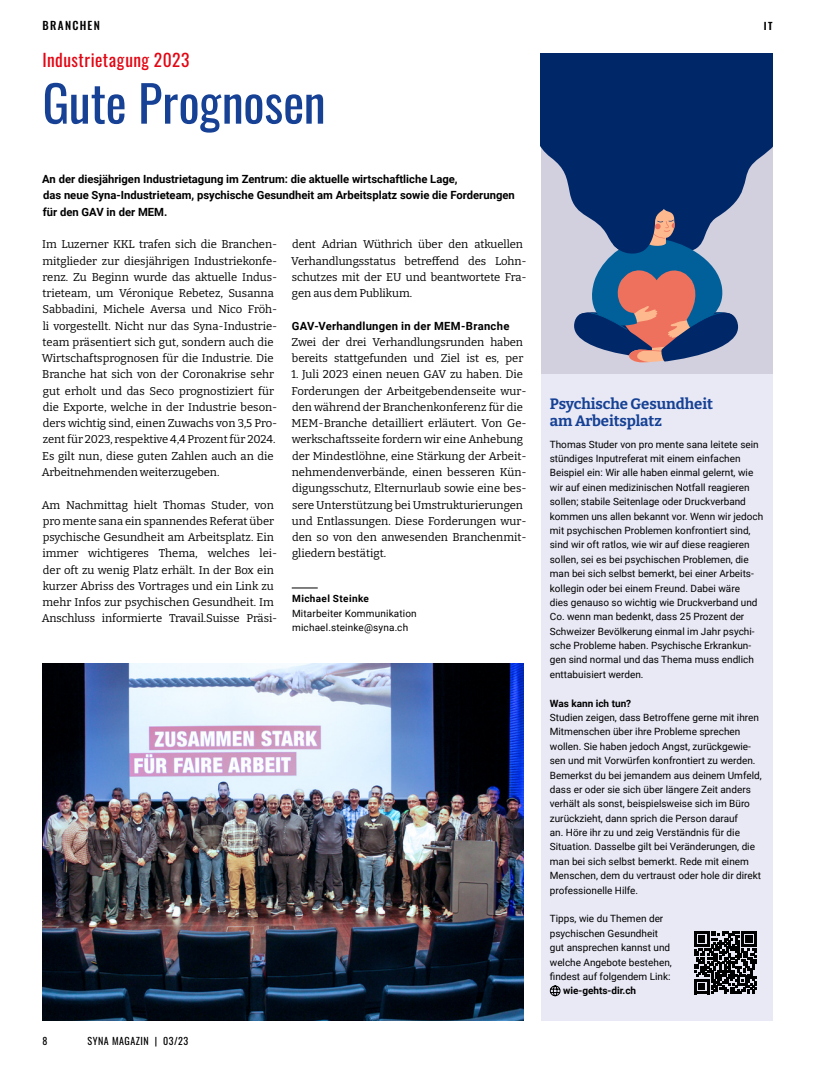
<style>
.page{position:relative;width:815px;height:1071px;background:#fff}
.page>*{position:absolute;margin:0;border:0;box-sizing:border-box;transform-origin:0 0}
.t1{font:50px "Oswald";letter-spacing:-.005em;color:#164194}
.t2{font:17.5px "Oswald";letter-spacing:.03em;color:#e30613}
.t3{font:700 15px/17.5px "Bitter";letter-spacing:-.005em;color:#164194}
.t4{font:11.25px/16.2px "Bitter";color:#000}
.t5{font:700 11.25px/16.2px "Roboto";color:#000}
.t6{font:700 11.25px "Roboto";letter-spacing:.025em;color:#000}
.t7{font:500 11.25px "Oswald";letter-spacing:.115em;color:#000}
.t8{font:10px/14.4px "Roboto";color:#000}
.t9{font:700 10px "Roboto";color:#000}
.t10{font:10px "Oswald";letter-spacing:.05em;color:#000}
.t11{font:700 10px "Roboto";letter-spacing:.035em;color:#000}
.t12{font:600 10px "Oswald";color:#000}
</style>
<div class="page">
<img style="left:43px;top:663px;width:480px;height:357px">
<svg style="left:292px;top:587px;width:26px;height:1px"></svg>
<div style="left:541px;top:69px;width:231px;height:951px;background:#e9e9f6"></div>
<svg style="left:549px;top:985px;width:12px;height:11px"></svg>
<svg style="left:694px;top:931px;width:63px;height:62px"></svg>
<div style="left:541px;top:123px;width:231px;height:250px;background:#d2cfdf"></div>
<svg style="left:541px;top:123px;width:231px;height:239px"></svg>
<div style="left:541px;top:53px;width:231px;height:70px;background:#002869"></div>
<p class="t7" style="left:43px;top:16px;width:59px">BRANCHEN</p>
<h2 class="t2" style="left:43px;top:45px;width:148px">Industrietagung 2023</h2>
<h1 class="t1" style="left:43px;top:59px;width:285px">Gute Prognosen</h1>
<p class="t5" style="left:42px;top:171px;width:474px">An der diesjährigen Industrietagung im Zentrum: die aktuelle wirtschaftliche Lage,<br>das neue Syna-Industrieteam, psychische Gesundheit am Arbeitsplatz sowie die Forderungen für den GAV in der MEM.</p>
<p class="t4" style="left:291px;top:236px;width:237px">dent Adrian Wüthrich über den atkuellen Verhandlungsstatus betreffend des Lohn&shy;schutzes mit der EU und beantwortete Fra&shy;gen aus dem Publikum.</p>
<p class="t6" style="left:292px;top:318px;width:219px">GAV-Verhandlungen in der MEM-Branche</p>
<p class="t4" style="left:292px;top:333px;width:233px">Zwei der drei Verhandlungsrunden haben bereits stattgefunden und Ziel ist es, per</p>
<p class="t4" style="left:291px;top:366px;width:237px">1. Juli 2023 einen neuen GAV zu haben. Die Forderungen der Arbeitgebendenseite wur&shy;den während der Branchenkonferenz für die MEM- Branche detailliert erläutert. Von Ge&shy;werkschaftsseite fordern wir eine Anhebung der Mindestlöhne, eine Stärkung der Arbeit&shy;nehmendenverbände, einen besseren Kün&shy;digungsschutz, Elternurlaub sowie eine bes&shy;sere Unterstützung bei Umstrukturierungen und Entlassungen. Diese Forderungen wur&shy;den so von den anwesenden Branchenmit&shy;gliedern bestätigt.</p>
<p class="t11" style="left:292px;top:591px;width:78px">Michael Steinke</p>
<p class="t8" style="left:292px;top:605px;width:126px">Mitarbeiter Kommunikation michael.steinke@syna.ch</p>
<p class="t4" style="left:42px;top:236px;width:237px">Im Luzerner KKL trafen sich die Branchen&shy;mitglieder zur diesjährigen Industriekonfe&shy;renz. Zu Beginn wurde das aktuelle Indus&shy;trieteam, um Véronique Rebetez, Susanna Sabbadini, Michele Aversa und Nico Fröh&shy;li vorgestellt. Nicht nur das Syna- Industrie&shy;team präsentiert sich gut, sondern auch die Wirtschaftsprognosen für die Industrie. Die Branche hat sich von der Coronakrise sehr gut erholt und das Seco prognostiziert für die Exporte, welche in der Industrie beson&shy;ders wichtig sind, einen Zuwachs von 3,5 Pro&shy;zent für 2023, respektive 4,4 Prozent für 2024.<br>Es gilt nun, diese guten Zahlen auch an die Arbeitnehmenden weiterzugeben.</p>
<p class="t4" style="left:42px;top:496px;width:237px">Am Nachmittag hielt Thomas Studer, von pro mente sana ein spannendes Referat über psychische Gesundheit am Arbeitsplatz. Ein immer wichtigeres Thema, welches lei&shy;der oft zu wenig Platz erhält. In der Box ein kurzer Abriss des Vortrages und ein Link zu mehr Infos zur psychischen Gesundheit. Im Anschluss informierte Travail.Suisse Präsi-</p>
<p class="t10" style="left:43px;top:1031px;width:6px">8</p>
<p class="t10" style="left:88px;top:1031px;width:102px">SYNA MAGAZIN | 03/23</p>
<p class="t12" style="left:764px;top:17px;width:10px">IT</p>
<h3 class="t3" style="left:550px;top:394px;width:165px">Psychische Gesundheit am Arbeitsplatz</h3>
<p class="t8" style="left:550px;top:436px;width:215px">Thomas Studer von pro mente sana leitete sein stündiges Inputreferat mit einem einfachen Beispiel ein: Wir alle haben einmal gelernt, wie wir auf einen medizinischen Notfall reagieren sollen; stabile Seitenlage oder Druckverband kommen uns allen bekannt vor. Wenn wir jedoch mit psychischen Problemen konfrontiert sind, sind wir oft ratlos, wie wir auf diese reagieren sollen, sei es bei psychischen Problemen, die man bei sich selbst bemerkt, bei einer Arbeits&shy;kollegin oder bei einem Freund. Dabei wäre<br>dies genauso so wichtig wie Druckverband und Co. wenn man bedenkt, dass 25 Prozent der Schweizer Bevölkerung einmal im Jahr psychi&shy;sche Probleme haben. Psychische Erkrankun&shy;gen sind normal und das Thema muss endlich enttabuisiert werden.</p>
<p class="t9" style="left:550px;top:695px;width:83px">Was kann ich tun?</p>
<p class="t8" style="left:550px;top:709px;width:213px">Studien zeigen, dass Betroffene gerne mit ihren Mitmenschen über ihre Probleme sprechen wollen. Sie haben jedoch Angst, zurückgewie&shy;sen und mit Vorwürfen konfrontiert zu werden.<br>Bemerkst du bei jemandem aus deinem Umfeld, dass er oder sie sich über längere Zeit anders verhält als sonst, beispielsweise sich im Büro zurückzieht, dann sprich die Person darauf<br>an. Höre ihr zu und zeig Verständnis für die Situation. Dasselbe gilt bei Veränderungen, die man bei sich selbst bemerkt. Rede mit einem Menschen, dem du vertraust oder hole dir direkt professionelle Hilfe.</p>
<p class="t8" style="left:550px;top:910px;width:123px">Tipps, wie du Themen der psychischen Gesundheit gut ansprechen kannst und welche Angebote bestehen, findest auf folgendem Link:</p>
<p class="t9" style="left:563px;top:983px;width:75px">wie-gehts-dir.ch</p>
</div>
